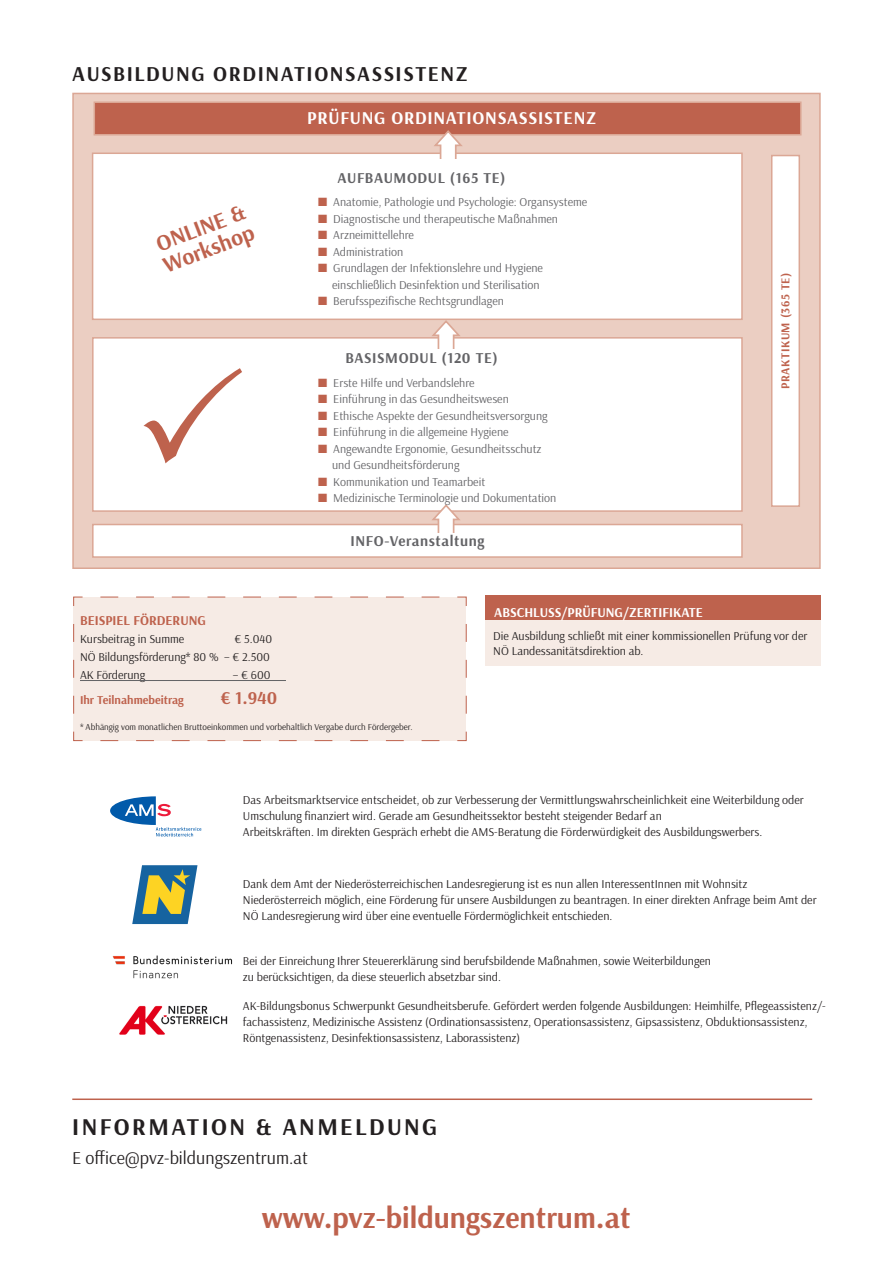
<style>
.page{position:relative;width:893px;height:1263px;background:#fff}
.page>*{position:absolute;margin:0;border:0;box-sizing:border-box;transform-origin:0 0}
.t1{font:700 30px "Arsenal";color:#be624d}
.t2{font:700 24px "Arsenal";letter-spacing:.1em;color:#231f20}
.t3{font:700 22.5px/22.5px "Arsenal";color:#be624d}
.t4{font:700 21.15px "Arsenal";letter-spacing:.075em;color:#231f20}
.t5{font:18px "Arsenal";color:#231f20}
.t6{font:700 18px "Arsenal";letter-spacing:.04em;color:#fff}
.t7{font:700 18px "Arsenal";color:#be624d}
.t8{font:700 15px "Arsenal";letter-spacing:.04em;color:#636366}
.t9{font:700 13.5px "Arsenal";color:#fff}
.t10{font:700 13.5px "Arsenal";color:#be624d}
.t11{font:12px/15.8px "Arsenal";color:#231f20}
.t12{font:12px/16.5px "Arsenal";color:#636366;text-align:right}
.t13{font:700 12px "Arsenal";color:#be624d}
.t14{font:700 12px "Arsenal";letter-spacing:.04em;color:#be624d}
.t15{font:9px "Arsenal";color:#231f20}
.s1{color:#be624d}
</style>
<div class="page">
<hr style="left:72px;top:1098px;width:740px;height:2px;background:#be624d">
<div style="left:485px;top:597px;width:336px;height:68px;background:#f6ebe5"></div>
<div style="left:486px;top:595px;width:335px;height:24px;background:#be624d"></div>
<div style="left:72px;top:93px;width:749px;height:476px;background:#ebcec2;border:2px solid #dba795"></div>
<div style="left:92px;top:337px;width:651px;height:166px;background:#fff"></div>
<svg style="left:771px;top:155px;width:29px;height:352px;background:#fbf5f3"></svg>
<div style="left:92px;top:152px;width:651px;height:168px;background:#fff"></div>
<div style="left:94px;top:102px;width:707px;height:33px;background:#be624d"></div>
<div style="left:94px;top:101px;width:708px;height:34px;border:2px solid #dba795"></div>
<svg style="left:432px;top:130px;width:33px;height:28px"></svg>
<svg style="left:429px;top:319px;width:34px;height:29px"></svg>
<svg style="left:92px;top:503px;width:651px;height:55px"></svg>
<svg style="left:110px;top:796px;width:91px;height:40px"></svg>
<svg style="left:132px;top:865px;width:65px;height:59px;background:#7f9c87"></svg>
<img style="left:112px;top:955px;width:121px;height:24px">
<div style="left:73px;top:597px;width:394px;height:144px;background:#f6ebe5"></div>
<hr style="left:80px;top:680px;width:206px;height:1px;background:#636366">
<img style="left:119px;top:1005px;width:109px;height:30px">
<div style="left:143px;top:366px;width:99px;height:97px;background:#fff"></div>
<h3 class="t4" style="left:72px;top:59px;width:397px">AUSBILDUNG ORDINATIONSASSISTENZ</h3>
<h3 class="t6" style="left:307px;top:106px;width:291px">PRÜFUNG ORDINATIONSASSISTENZ</h3>
<h3 class="t3" style="left:152px;top:234px;width:98px;rotate:-21deg">ONLINE &amp;<br>Workshop</h3>
<p class="t10" style="left:80px;top:610px;width:127px">BEISPIEL FÖRDERUNG</p>
<p class="t11" style="left:80px;top:630px;width:106px">Kursbeitrag in Summe</p>
<p class="t11" style="left:80px;top:629px;width:194px;line-height:18px;text-indent:155px">€ 5.040<br>NÖ Bildungsförderung* 80 % – € 2.500<br>AK Förderung</p>
<p class="t11" style="left:233px;top:666px;width:39px">– € 600</p>
<p class="t8" style="left:337px;top:168px;width:170px">AUFBAUMODUL (165 TE)</p>
<p class="t12" style="left:318px;top:194px;width:271px"><span class="s1">■</span> Anatomie, Pathologie und Psychologie: Organsysteme</p>
<p class="t12" style="left:318px;top:210px;width:241px"><span class="s1">■</span> Diagnostische und therapeutische Maßnahmen</p>
<p class="t12" style="left:318px;top:227px;width:97px"><span class="s1">■</span> Arzneimittellehre</p>
<p class="t12" style="left:318px;top:243px;width:87px"><span class="s1">■</span> Administration</p>
<p class="t12" style="left:318px;top:260px;width:226px"><span class="s1">■</span> Grundlagen der Infektionslehre und Hygiene einschließlich Desinfektion und Sterilisation</p>
<p class="t12" style="left:318px;top:293px;width:187px"><span class="s1">■</span> Berufsspezifische Rechtsgrundlagen</p>
<p class="t8" style="left:345px;top:348px;width:154px">BASISMODUL (120 TE)</p>
<p class="t12" style="left:318px;top:374px;width:158px"><span class="s1">■</span> Erste Hilfe und Verbandslehre</p>
<p class="t12" style="left:318px;top:391px;width:192px"><span class="s1">■</span> Einführung in das Gesundheitswesen</p>
<p class="t12" style="left:318px;top:407px;width:231px"><span class="s1">■</span> Ethische Aspekte der Gesundheitsversorgung</p>
<p class="t12" style="left:318px;top:424px;width:192px"><span class="s1">■</span> Einführung in die allgemeine Hygiene</p>
<p class="t12" style="left:332px;top:440px;width:211px;text-align:left;text-indent:-14px"><span class="s1">■</span> Angewandte Ergonomie, Gesundheitsschutz und Gesundheitsförderung</p>
<p class="t12" style="left:318px;top:473px;width:169px"><span class="s1">■</span> Kommunikation und Teamarbeit</p>
<p class="t12" style="left:318px;top:490px;width:240px"><span class="s1">■</span> Medizinische Terminologie und Dokumentation</p>
<p class="t8" style="left:350px;top:530px;width:135px">INFO-Veranstaltung</p>
<p class="t9" style="left:494px;top:603px;width:210px">ABSCHLUSS/PRÜFUNG/ZERTIFIKATE</p>
<p class="t14" style="left:777px;top:389px;width:118px;rotate:-90deg">PRAKTIKUM (365 TE)</p>
<p class="t11" style="left:493px;top:629px;width:316px;line-height:14.4px">Die Ausbildung schließt mit einer kommissionellen Prüfung vor der<br>NÖ Landessanitätsdirektion ab.</p>
<p class="t13" style="left:80px;top:691px;width:105px">Ihr Teilnahmebeitrag</p>
<h3 class="t7" style="left:220px;top:685px;width:58px">€ 1.940</h3>
<p class="t15" style="left:80px;top:720px;width:334px">* Abhängig vom monatlichen Bruttoeinkommen und vorbehaltlich Vergabe durch Fördergeber.</p>
<p class="t11" style="left:243px;top:792px;width:562px">Das Arbeitsmarktservice entscheidet, ob zur Verbesserung der Vermittlungswahrscheinlichkeit eine Weiterbildung oder<br>Umschulung finanziert wird. Gerade am Gesundheitssektor besteht steigender Bedarf an<br>Arbeitskräften. Im direkten Gespräch erhebt die AMS-Beratung die Förderwürdigkeit des Ausbildungswerbers.</p>
<p class="t11" style="left:243px;top:876px;width:575px">Dank dem Amt der Niederösterreichischen Landesregierung ist es nun allen InteressentInnen mit Wohnsitz<br>Niederösterreich möglich, eine Förderung für unsere Ausbildungen zu beantragen. In einer direkten Anfrage beim Amt der<br>NÖ Landesregierung wird über eine eventuelle Fördermöglichkeit entschieden.</p>
<p class="t11" style="left:243px;top:953px;width:470px">Bei der Einreichung Ihrer Steuererklärung sind berufsbildende Maßnahmen, sowie Weiterbildungen zu berücksichtigen, da diese steuerlich absetzbar sind.</p>
<p class="t11" style="left:243px;top:998px;width:584px">AK-Bildungsbonus Schwerpunkt Gesundheitsberufe. Gefördert werden folgende Ausbildungen: Heimhilfe, Pflegeassistenz/- fachassistenz, Medizinische Assistenz (Ordinationsassistenz, Operationsassistenz, Gipsassistenz, Obduktionsassistenz,<br>Röntgenassistenz, Desinfektionsassistenz, Laborassistenz)</p>
<h2 class="t2" style="left:72px;top:1110px;width:366px">INFORMATION &amp; ANMELDUNG</h2>
<h3 class="t5" style="left:72px;top:1146px;width:237px">E office@pvz-bildungszentrum.at</h3>
<h1 class="t1" style="left:262px;top:1196px;width:370px">www.pvz-bildungszentrum.at</h1>
</div>
